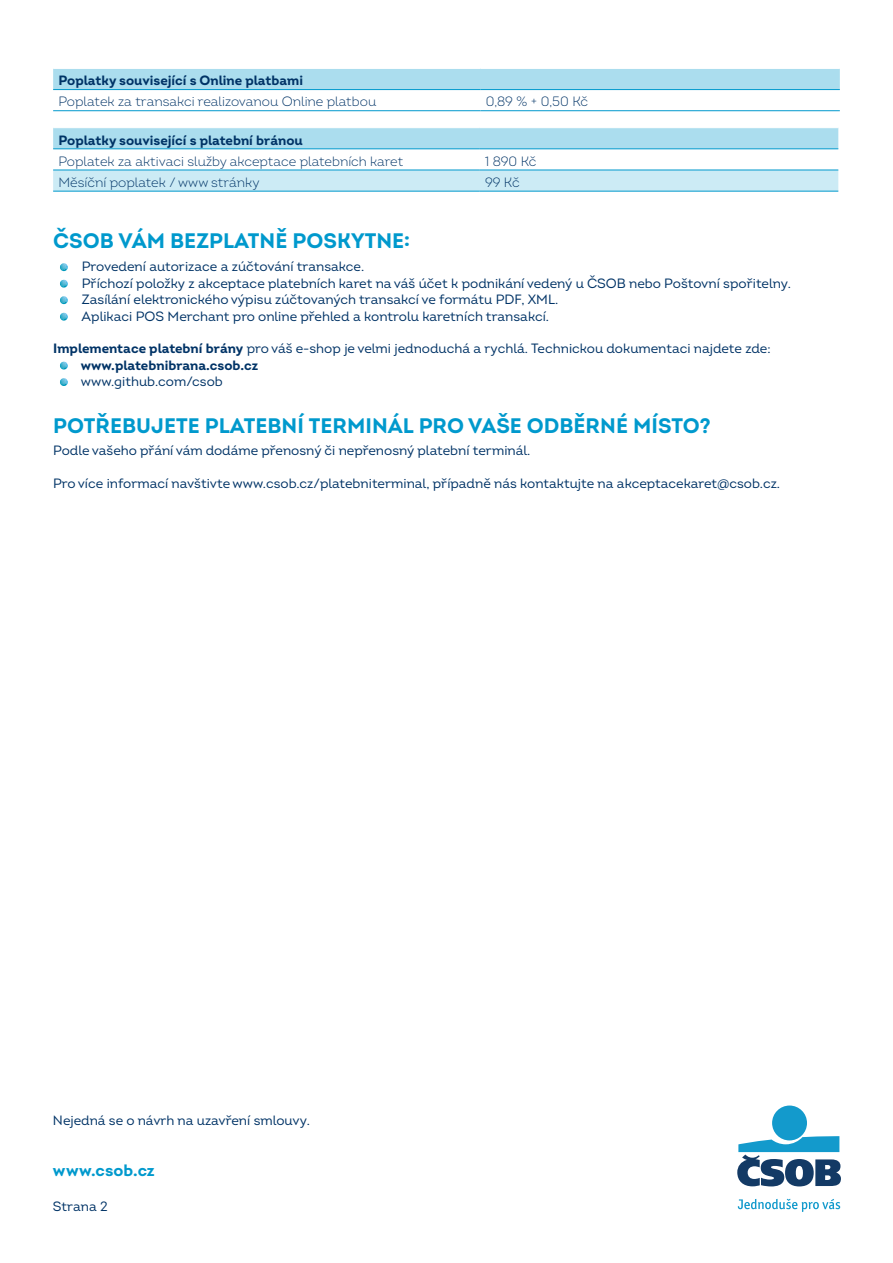
<style>
.page{position:relative;width:893px;height:1263px;background:#fff}
.page>*{position:absolute;margin:0;border:0;box-sizing:border-box;transform-origin:0 0}
.t1{font:700 21px "Intro";color:#0099cd}
.t2{font:700 16.5px "Intro";letter-spacing:.005em;color:#0099cd}
.t3{font:13.5px/16.5px "Intro";color:#036}
.t4{font:300 13.5px "Intro";color:#036}
.t5{font:700 13.5px "Intro";color:#036}
.s1{font-weight:700}
</style>
<div class="page">
<div style="left:53px;top:69px;width:787px;height:20px;background:#abddee"></div>
<hr style="left:53px;top:89px;width:427px;height:1px;background:#0099cd">
<hr style="left:480px;top:89px;width:360px;height:1px;background:#0099cd">
<hr style="left:53px;top:110px;width:427px;height:1px;background:#0099cd">
<hr style="left:480px;top:110px;width:360px;height:1px;background:#0099cd">
<div style="left:53px;top:128px;width:785px;height:20px;background:#abddee"></div>
<div style="left:53px;top:171px;width:785px;height:20px;background:#ccebf5"></div>
<hr style="left:53px;top:170px;width:427px;height:1px;background:#0099cd">
<hr style="left:480px;top:170px;width:358px;height:1px;background:#0099cd">
<hr style="left:53px;top:148px;width:427px;height:1px;background:#0099cd">
<hr style="left:480px;top:148px;width:358px;height:1px;background:#0099cd">
<hr style="left:53px;top:191px;width:427px;height:1px;background:#0099cd">
<hr style="left:480px;top:191px;width:358px;height:1px;background:#0099cd">
<svg style="left:60px;top:263px;width:8px;height:8px"></svg>
<svg style="left:60px;top:280px;width:8px;height:8px"></svg>
<svg style="left:60px;top:296px;width:8px;height:8px"></svg>
<svg style="left:60px;top:313px;width:8px;height:8px"></svg>
<svg style="left:60px;top:362px;width:8px;height:7px"></svg>
<svg style="left:60px;top:378px;width:8px;height:8px"></svg>
<svg style="left:738px;top:1199px;width:102px;height:13px"></svg>
<div style="left:772px;top:1105px;width:35px;height:35px;background:#139acc;border-radius:50%"></div>
<svg style="left:737px;top:1136px;width:104px;height:50px"></svg>
<p class="t5" style="left:58px;top:72px;width:246px">Poplatky související s Online platbami</p>
<p class="t4" style="left:58px;top:94px;width:319px">Poplatek za transakci realizovanou Online platbou</p>
<p class="t4" style="left:486px;top:94px;width:104px">0,89 % + 0,50 Kč</p>
<p class="t5" style="left:58px;top:131px;width:246px">Poplatky související s platební bránou</p>
<p class="t4" style="left:58px;top:153px;width:346px">Poplatek za aktivaci služby akceptace platebních karet</p>
<p class="t4" style="left:485px;top:153px;width:53px">1 890 Kč</p>
<p class="t4" style="left:58px;top:174px;width:203px">Měsíční poplatek / www stránky</p>
<p class="t4" style="left:485px;top:174px;width:36px">99 Kč</p>
<h1 class="t1" style="left:53px;top:228px;width:358px">ČSOB VÁM BEZPLATNĚ POSKYTNE:</h1>
<p class="t3" style="left:82px;top:258px;width:711px">Provedení autorizace a zúčtování transakce.<br>Příchozí položky z akceptace platebních karet na váš účet k podnikání vedený u ČSOB nebo Poštovní spořitelny.<br>Zasílání elektronického výpisu zúčtovaných transakcí ve formátu PDF, XML.<br>Aplikaci POS Merchant pro online přehled a kontrolu karetních transakcí.</p>
<p class="t3" style="left:81px;top:340px;width:691px;text-indent:-28px"><span class="s1">Implementace platební brány</span> pro váš e-shop je velmi jednoduchá a rychlá. Technickou dokumentaci najdete zde: <span class="s1">www.platebnibrana.csob.cz</span></p>
<p class="t3" style="left:81px;top:373px;width:144px">www.github.com/csob</p>
<h1 class="t1" style="left:53px;top:412px;width:659px">POTŘEBUJETE PLATEBNÍ TERMINÁL PRO VAŠE ODBĚRNÉ MÍSTO?</h1>
<p class="t3" style="left:53px;top:442px;width:479px">Podle vašeho přání vám dodáme přenosný či nepřenosný platební terminál.</p>
<p class="t3" style="left:53px;top:474px;width:728px">Pro více informací navštivte www.csob.cz/platebniterminal, případně nás kontaktujte na akceptacekaret@csob.cz.</p>
<p class="t3" style="left:53px;top:1112px;width:258px">Nejedná se o návrh na uzavření smlouvy.</p>
<p class="t2" style="left:53px;top:1160px;width:103px">www.csob.cz</p>
<p class="t3" style="left:53px;top:1198px;width:56px">Strana 2</p>
</div>
